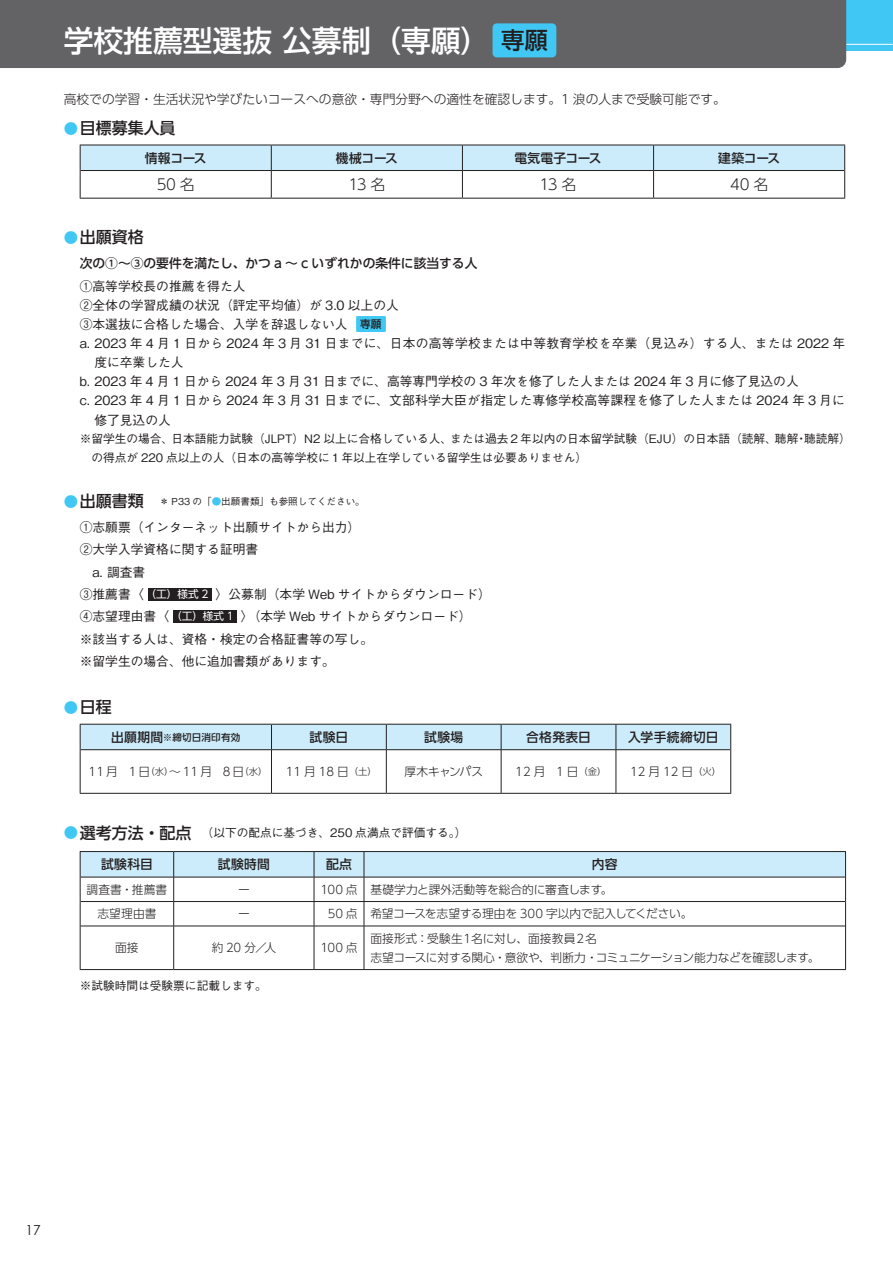
<style>
.page{position:relative;width:893px;height:1263px;background:#fff}
.page>*{position:absolute;margin:0;border:0;box-sizing:border-box;transform-origin:0 0}
.t1{font:500 29.7px "UD Shin Go Pro";color:#fff}
.t2{font:500 15.9px "UD Shin Go Pro";color:#231f20}
.t3{font:300 14.85px "UD Shin Go Pro";letter-spacing:-.06em;color:#231f20}
.t4{font:13.8px "Century Gothic";color:#231f20}
.t5{font:500 12.75px/22.4px "Gothic BBB Pro";color:#231f20}
.t6{font:500 12.75px "UD Shin Go Pro";color:#231f20}
.t7{font:500 12.75px "Gothic BBB Pro";letter-spacing:.025em;color:#231f20}
.t8{font:500 12.75px "Gothic BBB Pro";letter-spacing:.02em;color:#231f20}
.t9{font:300 12.75px "UD Shin Go Pro";color:#231f20}
.t10{font:500 12.75px "UD Shin Go Pro";letter-spacing:.025em;color:#231f20}
.t11{font:300 11.7px/19.2px "UD Shin Go Pro";letter-spacing:-.01em;color:#231f20}
.t12{font:500 11.7px/19.6px "Gothic BBB Pro";color:#231f20}
.t13{font:500 10.65px "UD Shin Go Pro";color:#231f20}
.t14{font:500 9.6px "Gothic BBB Pro";color:#231f20}
.t15{font:500 9.6px "UD Shin Go Pro";letter-spacing:.025em;color:#231f20}
.s1{font-size:23.4px;color:#231f20}
.s2{font-size:14.4px;color:#40c7f4}
.s3{font-family:"UD Shin Go Pro";font-size:14.4px;color:#40c7f4}
.s4{font-family:"UD Shin Go Pro";font-size:15.9px}
.s5{color:#40c7f4}
.s6{font-family:"UD Shin Go Pro";font-weight:400;font-size:10.65px;color:#fff}
.s7{font-size:12.75px}
.s8{font-size:9.3px}
</style>
<div class="page">
<div style="left:0;top:0;width:892px;height:51px;background:#40c7f4"></div>
<hr style="left:0;top:44px;width:892px;height:1px;background:#fff">
<div style="left:30px;top:0;width:816px;height:68px;background:#636366"></div>
<div style="left:0;top:0;width:30px;height:68px;background:#636366"></div>
<div style="left:804px;top:0;width:42px;height:30px;background:#636366"></div>
<div style="left:493px;top:23px;width:63px;height:34px;background:#40c7f4;border-radius:4px"></div>
<svg style="left:80px;top:145px;width:765px;height:53px"></svg>
<hr style="left:80px;top:198px;width:191px;height:1px;background:#231f20">
<hr style="left:271px;top:198px;width:191px;height:1px;background:#231f20">
<hr style="left:462px;top:198px;width:192px;height:1px;background:#231f20">
<hr style="left:654px;top:198px;width:191px;height:1px;background:#231f20">
<div style="left:148px;top:588px;width:64px;height:12px;background:#231f20"></div>
<div style="left:173px;top:610px;width:64px;height:13px;background:#231f20"></div>
<hr style="left:271px;top:750px;width:1px;height:43px;background:#231f20">
<hr style="left:386px;top:750px;width:1px;height:43px;background:#231f20">
<hr style="left:501px;top:750px;width:1px;height:43px;background:#231f20">
<hr style="left:80px;top:750px;width:1px;height:43px;background:#231f20">
<hr style="left:730px;top:750px;width:1px;height:43px;background:#231f20">
<hr style="left:80px;top:793px;width:191px;height:1px;background:#231f20">
<hr style="left:271px;top:793px;width:115px;height:1px;background:#231f20">
<hr style="left:386px;top:793px;width:115px;height:1px;background:#231f20">
<hr style="left:501px;top:793px;width:115px;height:1px;background:#231f20">
<hr style="left:616px;top:793px;width:115px;height:1px;background:#231f20">
<svg style="left:80px;top:724px;width:651px;height:26px;background:#c2e0ee"></svg>
<hr style="left:501px;top:749px;width:115px;height:1px;background:#231f20">
<hr style="left:616px;top:749px;width:114px;height:1px;background:#231f20">
<hr style="left:616px;top:750px;width:1px;height:43px;background:#231f20">
<hr style="left:173px;top:926px;width:1px;height:43px;background:#231f20">
<hr style="left:314px;top:926px;width:1px;height:43px;background:#231f20">
<hr style="left:364px;top:926px;width:1px;height:43px;background:#231f20">
<hr style="left:81px;top:926px;width:93px;height:1px;background:#231f20">
<hr style="left:174px;top:926px;width:140px;height:1px;background:#231f20">
<hr style="left:314px;top:926px;width:50px;height:1px;background:#231f20">
<hr style="left:364px;top:926px;width:481px;height:1px;background:#231f20">
<svg style="left:80px;top:851px;width:766px;height:75px"></svg>
<hr style="left:80px;top:926px;width:1px;height:43px;background:#231f20">
<hr style="left:845px;top:926px;width:1px;height:43px;background:#231f20">
<hr style="left:80px;top:969px;width:94px;height:1px;background:#231f20">
<hr style="left:174px;top:969px;width:140px;height:1px;background:#231f20">
<hr style="left:314px;top:969px;width:50px;height:1px;background:#231f20">
<hr style="left:364px;top:969px;width:482px;height:1px;background:#231f20">
<div style="left:356px;top:316px;width:30px;height:16px;background:#40c7f4"></div>
<h1 class="t1" style="left:64px;top:16px;width:486px">学校推薦型選抜 公募制（専願）<span class="s1">専願</span></h1>
<p class="t9" style="left:64px;top:89px;width:664px">高校での学習・生活状況や学びたいコースへの意欲・専門分野への適性を確認します。1 浪の人まで受験可能です。</p>
<p class="t2" style="left:64px;top:115px;width:113px"><span class="s2">●</span>目標募集人員</p>
<p class="t6" style="left:145px;top:147px;width:63px">情報コース</p>
<p class="t6" style="left:336px;top:147px;width:63px">機械コース</p>
<p class="t6" style="left:514px;top:147px;width:89px">電気電子コース</p>
<p class="t6" style="left:718px;top:147px;width:63px">建築コース</p>
<p class="t3" style="left:157px;top:172px;width:40px">50 名</p>
<p class="t3" style="left:348px;top:172px;width:38px">13 名</p>
<p class="t3" style="left:540px;top:172px;width:38px">13 名</p>
<p class="t3" style="left:730px;top:172px;width:40px">40 名</p>
<p class="t2" style="left:64px;top:224px;width:81px"><span class="s2">●</span>出願資格</p>
<p class="t6" style="left:80px;top:253px;width:399px">次の①～③の要件を満たし、かつ a ～ c いずれかの条件に該当する人</p>
<p class="t5" style="left:80px;top:273px;width:167px">①高等学校長の推薦を得た人</p>
<p class="t5" style="left:80px;top:292px;width:321px">②全体の学習成績の状況（評定平均値）が 3.0 以上の人</p>
<p class="t5" style="left:80px;top:311px;width:269px">③本選抜に合格した場合、入学を辞退しない人</p>
<p class="t7" style="left:80px;top:333px;width:767px">a. 2023 年 4 月 1 日から 2024 年 3 月 31 日までに、日本の高等学校または中等教育学校を卒業（見込み）する人、または 2022 年</p>
<p class="t5" style="left:94px;top:350px;width:91px">度に卒業した人</p>
<p class="t5" style="left:80px;top:369px;width:721px">b. 2023 年 4 月 1 日から 2024 年 3 月 31 日までに、高等専門学校の 3 年次を修了した人または 2024 年 3 月に修了見込の人</p>
<p class="t8" style="left:80px;top:390px;width:767px">c. 2023 年 4 月 1 日から 2024 年 3 月 31 日までに、文部科学大臣が指定した専修学校高等課程を修了した人または 2024 年 3 月に</p>
<p class="t5" style="left:94px;top:407px;width:78px">修了見込の人</p>
<p class="t12" style="left:91px;top:427px;width:761px;text-indent:-12px">※留学生の場合、日本語能力試験（JLPT）N2 以上に合格している人、または過去２年以内の日本留学試験（EJU）の日本語（読解、聴解・聴読解）の得点が 220 点以上の人（日本の高等学校に１年以上在学している留学生は必要ありません）</p>
<p class="t14" style="left:64px;top:493px;width:303px"><span class="s3">●</span><span class="s4">出願書類　</span>＊ P33 の「<span class="s5">●</span>出願書類」も参照してください。</p>
<p class="t5" style="left:80px;top:514px;width:413px">①志願票（インターネット出願サイトから出力）<br>②大学入学資格に関する証明書<br>　a. 調査書<br>③推薦書〈 <span class="s6">（工）様式 2</span> 〉公募制（本学 Web サイトからダウンロード）<br>④志望理由書〈 <span class="s6">（工）様式 1</span> 〉（本学 Web サイトからダウンロード）<br>※該当する人は、資格・検定の合格証書等の写し。<br>※留学生の場合、他に追加書類があります。</p>
<p class="t2" style="left:64px;top:694px;width:50px"><span class="s2">●</span>日程</p>
<p class="t15" style="left:111px;top:729px;width:131px"><span class="s7">出願期間</span>※締切日消印有効</p>
<p class="t6" style="left:309px;top:727px;width:40px">試験日</p>
<p class="t6" style="left:424px;top:727px;width:41px">試験場</p>
<p class="t6" style="left:526px;top:727px;width:66px">合格発表日</p>
<p class="t10" style="left:628px;top:727px;width:92px">入学手続締切日</p>
<p class="t11" style="left:89px;top:761px;width:181px">11 月 1 日<span class="s8">（水）</span>～ 11 月 8 日<span class="s8">（水）</span></p>
<p class="t11" style="left:286px;top:761px;width:93px">11 月 18 日<span class="s8">（土）</span></p>
<p class="t11" style="left:404px;top:761px;width:80px">厚木キャンパス</p>
<p class="t11" style="left:515px;top:761px;width:93px">12 月 1 日<span class="s8">（金）</span></p>
<p class="t11" style="left:630px;top:761px;width:93px">12 月 12 日<span class="s8">（火）</span></p>
<p class="t13" style="left:360px;top:315px;width:23px">専願</p>
<p class="t12" style="left:64px;top:821px;width:404px"><span class="s3">●</span><span class="s4">選考方法・配点　</span>（以下の配点に基づき、250 点満点で評価する。）</p>
<p class="t6" style="left:101px;top:854px;width:53px">試験科目</p>
<p class="t6" style="left:218px;top:854px;width:54px">試験時間</p>
<p class="t6" style="left:326px;top:854px;width:27px">配点</p>
<p class="t6" style="left:592px;top:854px;width:27px">内容</p>
<p class="t11" style="left:87px;top:879px;width:82px">調査書・推薦書</p>
<p class="t11" style="left:238px;top:879px;width:13px">ー</p>
<p class="t11" style="left:320px;top:879px;width:294px">100 点 基礎学力と課外活動等を総合的に審査します。</p>
<p class="t11" style="left:97px;top:904px;width:61px">志望理由書</p>
<p class="t11" style="left:238px;top:904px;width:13px">ー</p>
<p class="t11" style="left:328px;top:904px;width:366px">50 点 希望コースを志望する理由を 300 字以内で記入してください。</p>
<p class="t11" style="left:115px;top:938px;width:25px">面接</p>
<p class="t11" style="left:212px;top:938px;width:66px">約 20 分／人</p>
<p class="t11" style="left:320px;top:938px;width:39px">100 点</p>
<p class="t11" style="left:370px;top:928px;width:451px">面接形式：受験生１名に対し、面接教員２名<br>志望コースに対する関心・意欲や、判断力・コミュニケーション能力などを確認します。</p>
<p class="t12" style="left:80px;top:974px;width:189px">※試験時間は受験票に記載します。</p>
<p class="t4" style="left:26px;top:1222px;width:17px">17</p>
</div>
